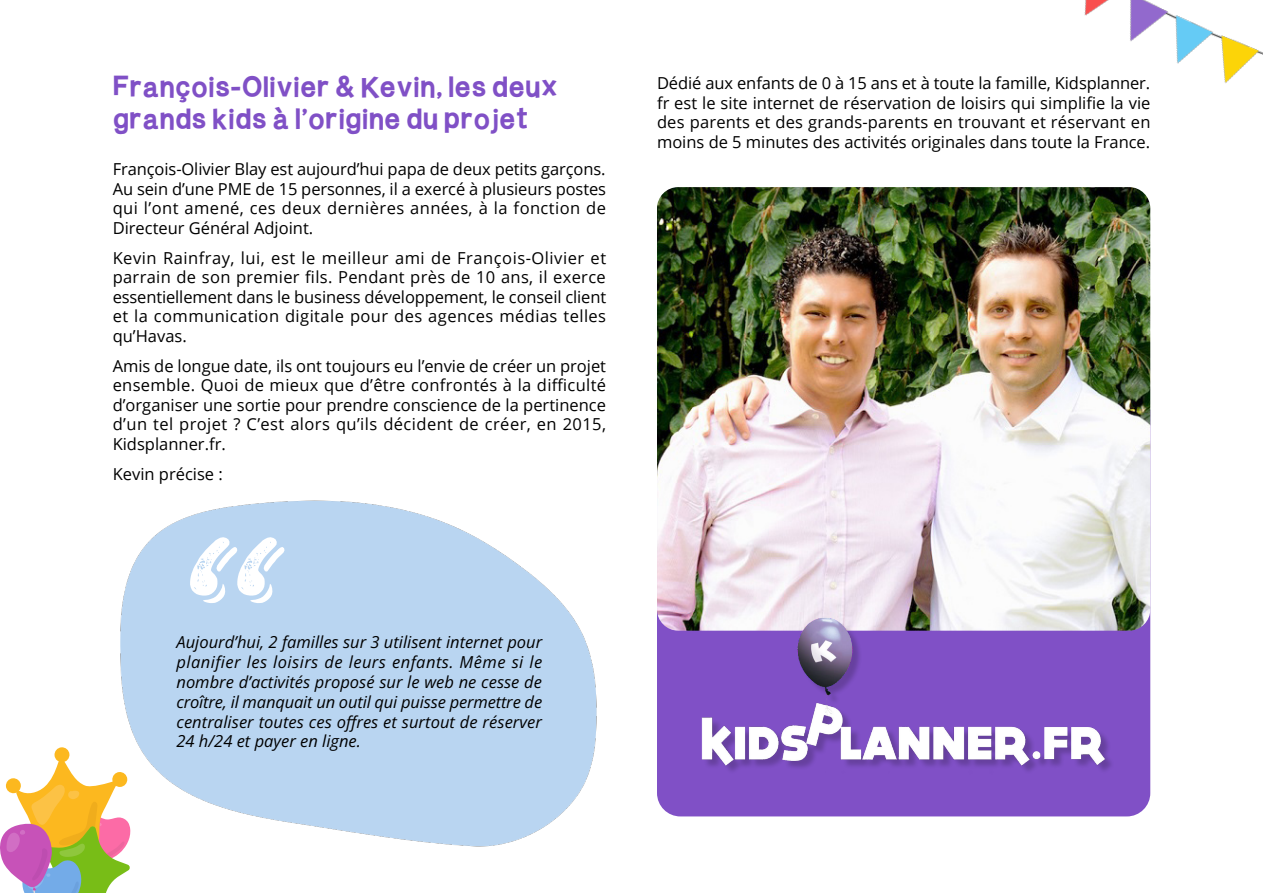
<style>
.page{position:relative;width:1263px;height:893px;background:#fff}
.page>*{position:absolute;margin:0;border:0;box-sizing:border-box;transform-origin:0 0}
.Pages_-_Titre_1{font:27px/32.4px "Burvetica Thick NC";color:#8050c6}
.Pages_-_Paragraphe{font:16.5px/19.5px "Open Sans";color:#000;text-align:justify}
.Pages_-_Citations{font:italic 16.5px/19.8px "Open Sans";letter-spacing:.005em;color:#000;text-align:justify}
</style>
<div class="page">
<div style="left:657px;top:389px;width:493px;height:427px;background:#8050c6;border-radius:23px"></div>
<img style="left:120px;top:500px;width:477px;height:347px">
<svg style="left:190px;top:537px;width:94px;height:66px"></svg>
<img style="left:657px;top:187px;width:493px;height:444px">
<div style="left:703px;top:619px;width:412px;height:157px;background:#8050c6"></div>
<img style="left:700px;top:612px;width:407px;height:154px">
<img style="left:1084px;top:0;width:179px;height:83px">
<div style="left:54px;top:747px;width:16px;height:15px;background:#fcb81f;border-radius:50%"></div>
<svg style="left:0;top:759px;width:131px;height:134px"></svg>
<p class="Pages_-_Titre_1" style="left:113px;top:69px;width:447px">François-Olivier &amp; Kevin, les deux grands kids à l’origine du projet</p>
<p class="Pages_-_Paragraphe" style="left:113px;top:159px;width:495px">François-Olivier Blay est aujourd’hui papa de deux petits garçons.<br>Au sein d’une PME de 15 personnes, il a exercé à plusieurs postes qui l’ont amené, ces deux dernières années, à la fonction de Directeur Général Adjoint.</p>
<p class="Pages_-_Paragraphe" style="left:113px;top:247px;width:495px">Kevin Rainfray, lui, est le meilleur ami de François-Olivier et parrain de son premier fils. Pendant près de 10 ans, il exerce essentiellement dans le business développement, le conseil client et la communication digitale pour des agences médias telles qu’Havas.</p>
<p class="Pages_-_Paragraphe" style="left:113px;top:356px;width:495px">Amis de longue date, ils ont toujours eu l’envie de créer un projet ensemble. Quoi de mieux que d’être confrontés à la difficulté d’organiser une sortie pour prendre conscience de la pertinence d’un tel projet ? C’est alors qu’ils décident de créer, en 2015, Kidsplanner.fr.</p>
<p class="Pages_-_Paragraphe" style="left:113px;top:464px;width:112px">Kevin précise :</p>
<p class="Pages_-_Paragraphe" style="left:657px;top:73px;width:495px">Dédié aux enfants de 0 à 15 ans et à toute la famille, Kidsplanner. fr est le site internet de réservation de loisirs qui simplifie la vie des parents et des grands-parents en trouvant et réservant en moins de 5 minutes des activités originales dans toute la France.</p>
<p class="Pages_-_Citations" style="left:176px;top:632px;width:367px">Aujourd’hui, 2 familles sur 3 utilisent internet pour planifier les loisirs de leurs enfants. Même si le nombre d’activités proposé sur le web ne cesse de croître, il manquait un outil qui puisse permettre de centraliser toutes ces offres et surtout de réserver 24 h/24 et payer en ligne.</p>
</div>
